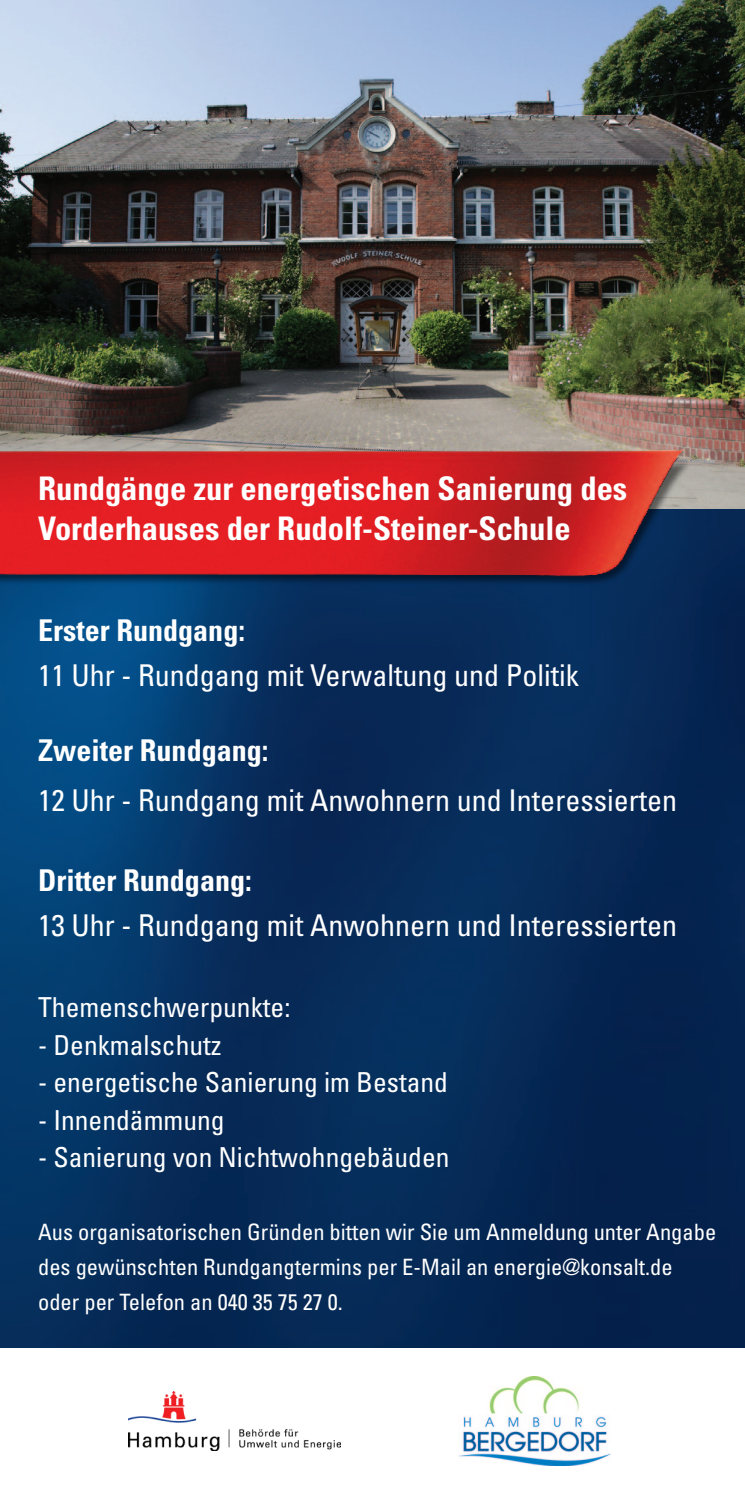
<style>
.page{position:relative;width:745px;height:1489px;background:#fff}
.page>*{position:absolute;margin:0;border:0;box-sizing:border-box;transform-origin:0 0}
.t1{font:700 condensed 32.5px/40px "Univers LT Std";color:#fff}
.t2{font:condensed 30px "Univers LT Std";color:#fff}
.t3{font:700 condensed 30px "Univers LT Std";color:#fff}
.t4{font:condensed 27.5px "Univers LT Std";color:#fff}
.t5{font:condensed 22.5px/35px "Univers LT Std";color:#fff}
</style>
<div class="page">
<img style="left:0;top:508px;width:744px;height:838px">
<img style="left:0;top:0;width:744px;height:508px">
<img style="left:128px;top:1391px;width:212px;height:59px">
<img style="left:458px;top:1376px;width:151px;height:89px">
<img style="left:0;top:449px;width:709px;height:143px">
<h1 class="t1" style="left:38px;top:468px;width:590px">Rundgänge zur energetischen Sanierung des<br>Vorderhauses der Rudolf-Steiner-Schule</h1>
<h2 class="t3" style="left:38px;top:612px;width:208px">Erster Rundgang:</h2>
<h2 class="t2" style="left:38px;top:656px;width:542px">11 Uhr - Rundgang mit Verwaltung und Politik</h2>
<h2 class="t3" style="left:38px;top:732px;width:232px">Zweiter Rundgang:</h2>
<h2 class="t2" style="left:38px;top:781px;width:640px">12 Uhr - Rundgang mit Anwohnern und Interessierten</h2>
<h2 class="t3" style="left:38px;top:862px;width:215px">Dritter Rundgang:</h2>
<h2 class="t2" style="left:38px;top:906px;width:640px">13 Uhr - Rundgang mit Anwohnern und Interessierten</h2>
<p class="t4" style="left:38px;top:990px;width:254px">Themenschwerpunkte:</p>
<p class="t4" style="left:38px;top:1027px;width:185px">- Denkmalschutz</p>
<p class="t4" style="left:38px;top:1065px;width:411px">- energetische Sanierung im Bestand</p>
<p class="t4" style="left:38px;top:1102px;width:188px">- Innendämmung</p>
<p class="t4" style="left:38px;top:1140px;width:412px">- Sanierung von Nichtwohngebäuden</p>
<p class="t5" style="left:38px;top:1214px;width:679px">Aus organisatorischen Gründen bitten wir Sie um Anmeldung unter Angabe des gewünschten Rundgangtermins per E-Mail an energie@konsalt.de oder per Telefon an 040 35 75 27 0.</p>
</div>
